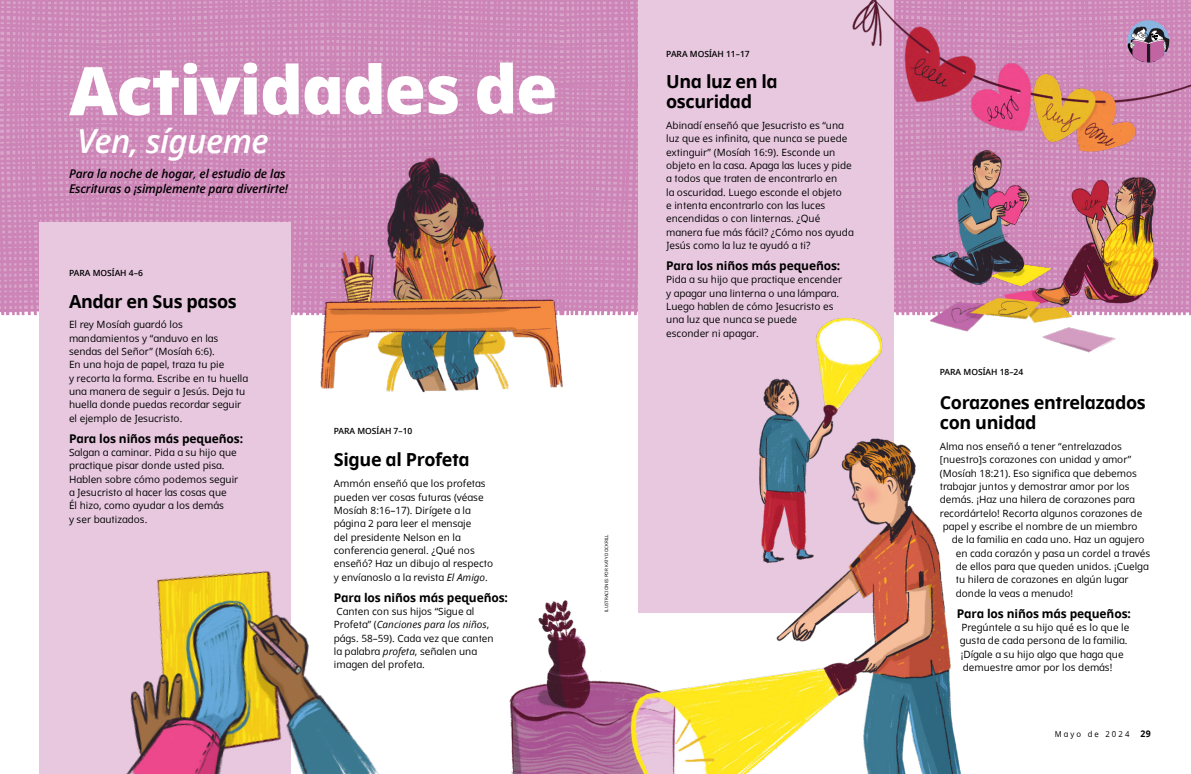
<style>
.page{position:relative;width:1191px;height:774px;background:#fff}
.page>*{position:absolute;margin:0;border:0;box-sizing:border-box;transform-origin:0 0}
.t1{font:800 67px "Dots Solidlds Lat";letter-spacing:-.025em;color:#fff}
.t2{font:italic 600 33px "Dots Solidlds Lat";letter-spacing:-.025em;color:#fff}
.t3{font:700 18px/20px "Dots Solidlds Lat";letter-spacing:-.02em;color:#000}
.p2{font:700 12px "Dots Solidlds Lat";letter-spacing:-.01em;color:#000}
.t4{font:italic 600 12px/15px "Dots Solidlds Lat";letter-spacing:-.01em;color:#000}
.p2-2{font:10px/13.3px "Dots Solidlds Lat";color:#000}
.t5{font:600 8.5px "Dots Solidlds Lat";color:#000}
.t6{font:8.2px "Dots Solidlds Lat";letter-spacing:.28em;color:#000;scale:.95 1}
.t7{font:4.5px "Dots Solidlds Lat";color:#000}
.s1{font-style:italic}
.s2{font-weight:700;font-size:9.2px}
</style>
<div class="page">
<div style="left:40px;top:223px;width:251px;height:551px;background:#e7c8df"></div>
<svg style="left:0;top:0;width:1191px;height:315px;background:#d8a3c9"></svg>
<img style="left:509px;top:311px;width:452px;height:463px">
<img style="left:830px;top:0;width:361px;height:162px">
<img style="left:917px;top:140px;width:264px;height:240px">
<img style="left:308px;top:149px;width:258px;height:250px">
<img style="left:126px;top:571px;width:253px;height:203px">
<p class="t1" style="left:69px;top:39px;width:490px">Actividades de</p>
<p class="t2" style="left:77px;top:116px;width:193px">Ven, sígueme</p>
<p class="t4" style="left:69px;top:166px;width:221px">Para la noche de hogar, el estudio de las<br>Escrituras o ¡simplemente para divertirte!</p>
<p class="t5" style="left:69px;top:266px;width:75px">PARA MOSÍAH 4–6</p>
<p class="t3" style="left:69px;top:291px;width:169px">Andar en Sus pasos</p>
<p class="p2-2" style="left:69px;top:318px;width:181px">El rey Mosíah guardó los mandamientos y “anduvo en las sendas del Señor” (Mosíah 6:6).<br>En una hoja de papel, traza tu pie<br>y recorta la forma. Escribe en tu huella una manera de seguir a Jesús. Deja tu huella donde puedas recordar seguir el ejemplo de Jesucristo.</p>
<p class="p2" style="left:69px;top:429px;width:176px">Para los niños más pequeños:</p>
<p class="p2-2" style="left:69px;top:446px;width:171px">Salgan a caminar. Pida a su hijo que practique pisar donde usted pisa.<br>Hablen sobre cómo podemos seguir a Jesucristo al hacer las cosas que<br>Él hizo, como ayudar a los demás<br>y ser bautizados.</p>
<p class="t3" style="left:334px;top:450px;width:137px">Sigue al Profeta</p>
<p class="t5" style="left:334px;top:424px;width:80px">PARA MOSÍAH 7–10</p>
<p class="p2-2" style="left:334px;top:477px;width:161px">Ammón enseñó que los profetas pueden ver cosas futuras (véase<br>Mosíah 8:16–17). Dirígete a la página 2 para leer el mensaje<br>del presidente Nelson en la conferencia general. ¿Qué nos enseñó? Haz un dibujo al respecto y envíanoslo a la revista <span class="s1">El Amigo</span>.</p>
<p class="p2" style="left:334px;top:588px;width:176px">Para los niños más pequeños:</p>
<p class="p2-2" style="left:334px;top:605px;width:161px">Canten con sus hijos “Sigue al<br>Profeta” (<span class="s1">Canciones para los niños</span>, págs. 58–59). Cada vez que canten la palabra <span class="s1">profeta</span>, señalen una imagen del profeta.</p>
<p class="t7" style="left:603px;top:612px;width:79px;rotate:-90deg">ILUSTRACIONES POR KATY DOCKRILL</p>
<p class="t5" style="left:666px;top:47px;width:85px">PARA MOSÍAH 11–17</p>
<p class="t3" style="left:666px;top:72px;width:113px">Una luz en la oscuridad</p>
<p class="p2-2" style="left:666px;top:119px;width:189px">Abinadí enseñó que Jesucristo es “una luz que es infinita, que nunca se puede extinguir” (Mosíah 16:9). Esconde un objeto en la casa. Apaga las luces y pide a todos que traten de encontrarlo en<br>la oscuridad. Luego esconde el objeto<br>e intenta encontrarlo con las luces encendidas o con linternas. ¿Qué manera fue más fácil? ¿Cómo nos ayuda Jesús como la luz te ayudó a ti?</p>
<p class="p2" style="left:666px;top:256px;width:176px">Para los niños más pequeños:</p>
<p class="p2-2" style="left:666px;top:273px;width:177px">Pida a su hijo que practique encender y apagar una linterna o una lámpara.<br>Luego hablen de cómo Jesucristo es una luz que nunca se puede esconder ni apagar.</p>
<p class="t5" style="left:939px;top:365px;width:85px">PARA MOSÍAH 18–24</p>
<p class="t3" style="left:939px;top:393px;width:207px">Corazones entrelazados con unidad</p>
<p class="p2-2" style="left:939px;top:440px;width:183px">Alma nos enseñó a tener “entrelazados</p>
<p class="p2-2" style="left:939px;top:453px;width:193px">[nuestro]s corazones con unidad y amor”</p>
<p class="p2-2" style="left:939px;top:467px;width:199px">(Mosíah 18:21). Eso significa que debemos</p>
<p class="p2-2" style="left:939px;top:480px;width:191px">trabajar juntos y demostrar amor por los</p>
<p class="p2-2" style="left:939px;top:493px;width:197px">demás. ¡Haz una hilera de corazones para</p>
<p class="p2-2" style="left:939px;top:506px;width:204px">recordártelo! Recorta algunos corazones de</p>
<p class="p2-2" style="left:942px;top:520px;width:196px">papel y escribe el nombre de un miembro</p>
<p class="p2-2" style="left:951px;top:533px;width:194px">de la familia en cada uno. Haz un agujero</p>
<p class="p2-2" style="left:955px;top:546px;width:196px">en cada corazón y pasa un cordel a través</p>
<p class="p2-2" style="left:955px;top:560px;width:194px">de ellos para que queden unidos. ¡Cuelga</p>
<p class="p2-2" style="left:955px;top:573px;width:174px">tu hilera de corazones en algún lugar</p>
<p class="p2-2" style="left:955px;top:586px;width:119px">donde la veas a menudo!</p>
<p class="p2" style="left:956px;top:604px;width:176px">Para los niños más pequeños:</p>
<p class="p2-2" style="left:961px;top:621px;width:169px">Pregúntele a su hijo qué es lo que le</p>
<p class="p2-2" style="left:959px;top:634px;width:169px">gusta de cada persona de la familia.</p>
<p class="p2-2" style="left:960px;top:647px;width:164px">¡Dígale a su hijo algo que haga que</p>
<p class="p2-2" style="left:962px;top:661px;width:151px">demuestre amor por los demás!</p>
<p class="t6" style="left:1054px;top:728px;width:103px">Mayo de 2024 <span class="s2">29</span></p>
</div>
